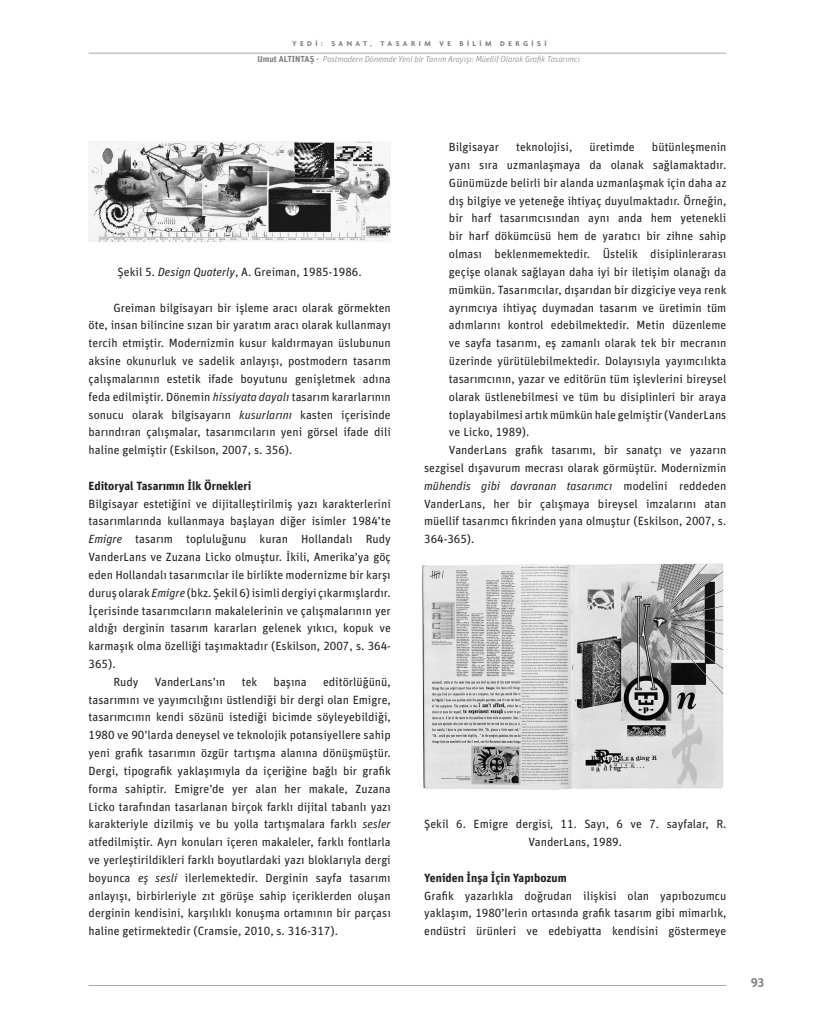
<style>
.page{position:relative;width:815px;height:1028px;background:#fff}
.page>*{position:absolute;margin:0;border:0;box-sizing:border-box;transform-origin:0 0}
.t1{font:700 12.5px "Sarre";color:#808285}
.t2{font:11.88px/17.8px "FF Unit Pro";color:#231f20;text-align:justify}
.t3{font:700 11.88px "FF Unit Pro";color:#231f20}
.t4{font:italic 300 8.75px "FF Unit Pro";color:#808285}
.t5{font:700 7.5px "Agenda";letter-spacing:.46em;color:#808285}
.s1{font-weight:700;font-style:normal}
.s2{font-style:italic}
</style>
<div class="page">
<hr style="left:89px;top:985px;width:637px;height:1px;background:#a8a9ad">
<hr style="left:89px;top:53px;width:637px;height:1px;background:#a8a9ad">
<img style="left:89px;top:142px;width:302px;height:99px">
<img style="left:422px;top:563px;width:302px;height:227px">
<p class="t5" style="left:292px;top:39px;width:256px">YEDİ: SANAT, TASARIM VE BİLİM DERGİSİ</p>
<p class="t4" style="left:257px;top:53px;width:324px"><span class="s1">Umut ALTINTAŞ ·</span> Postmodern Dönemde Yeni bir Tanım Arayışı: Müellif Olarak Grafik Tasarımcı</p>
<p class="t2" style="left:118px;top:262px;width:246px">Şekil 5. <span class="s2">Design Quaterly</span>, A. Greiman, 1985-1986.</p>
<p class="t2" style="left:89px;top:298px;width:304px;text-indent:25px">Greiman bilgisayarı bir işleme aracı olarak görmekten öte, insan bilincine sızan bir yaratım aracı olarak kullanmayı tercih etmiştir. Modernizmin kusur kaldırmayan üslubunun aksine okunurluk ve sadelik anlayışı, postmodern tasarım çalışmalarının estetik ifade boyutunu genişletmek adına feda edilmiştir. Dönemin <span class="s2">hissiyata dayalı</span> tasarım kararlarının sonucu olarak bilgisayarın <span class="s2">kusurlarını</span> kasten içerisinde barındıran çalışmalar, tasarımcıların yeni görsel ifade dili haline gelmiştir (Eskilson, 2007, s. 356).</p>
<p class="t3" style="left:89px;top:477px;width:164px">Editoryal Tasarımın İlk Örnekleri</p>
<p class="t2" style="left:89px;top:494px;width:304px">Bilgisayar estetiğini ve dijitalleştirilmiş yazı karakterlerini tasarımlarında kullanmaya başlayan diğer isimler 1984’te <span class="s2">Emigre</span> tasarım topluluğunu kuran Hollandalı Rudy VanderLans ve Zuzana Licko olmuştur. İkili, Amerika’ya göç eden Hollandalı tasarımcılar ile birlikte modernizme bir karşı duruş olarak <span class="s2">Emigre</span> (bkz. Şekil 6) isimli dergiyi çıkarmışlardır.<br>İçerisinde tasarımcıların makalelerinin ve çalışmalarının yer aldığı derginin tasarım kararları gelenek yıkıcı, kopuk ve karmaşık olma özelliği taşımaktadır (Eskilson, 2007, s. 364- 365).</p>
<p class="t2" style="left:113px;top:672px;width:27px">Rudy</p>
<p class="t2" style="left:155px;top:672px;width:72px">VanderLans’ın</p>
<p class="t2" style="left:242px;top:672px;width:17px">tek</p>
<p class="t2" style="left:274px;top:672px;width:35px">başına</p>
<p class="t2" style="left:89px;top:672px;width:304px;text-indent:234px">editörlüğünü, tasarımını ve yayımcılığını üstlendiği bir dergi olan Emigre, tasarımcının kendi sözünü istediği bicimde söyleyebildiği, 1980 ve 90’larda deneysel ve teknolojik potansiyellere sahip yeni grafik tasarımın özgür tartışma alanına dönüşmüştür.<br>Dergi, tipografik yaklaşımıyla da içeriğine bağlı bir grafik forma sahiptir. Emigre’de yer alan her makale, Zuzana Licko tarafından tasarlanan birçok farklı dijital tabanlı yazı karakteriyle dizilmiş ve bu yolla tartışmalara farklı <span class="s2">sesler </span>atfedilmiştir. Ayrı konuları içeren makaleler, farklı fontlarla ve yerleştirildikleri farklı boyutlardaki yazı bloklarıyla dergi boyunca <span class="s2">eş sesli</span> ilerlemektedir. Derginin sayfa tasarımı anlayışı, birbirleriyle zıt görüşe sahip içeriklerden oluşan derginin kendisini, karşılıklı konuşma ortamının bir parçası haline getirmektedir (Cramsie, 2010, s. 316-317).</p>
<p class="t2" style="left:449px;top:138px;width:279px;text-indent:203px">bütü nleşmenin yanı sıra uzmanlaşmaya da olanak sağlamaktadır.<br>Günümüzde belirli bir alanda uzmanlaşmak için daha az dış bilgiye ve yeteneğe ihtiyaç duyulmaktadır. Örneğin, bir harf tasarımcısından aynı anda hem yetenekli bir harf dökümcüsü hem de yaratıcı bir zihne sahip olması beklenmemektedir. Üstelik disiplinlerarası geçişe olanak sağlayan daha iyi bir iletişim olanağı da mümkün. Tasarımcılar, dışarıdan bir dizgiciye veya renk ayrımcıya ihtiyaç duymadan tasarım ve üretimin tüm adımlarını kontrol edebilmektedir. Metin düzenleme ve sayfa tasarımı, eş zamanlı olarak tek bir mecranın üzerinde yü rütü lebilmektedir. Dolayısıyla yayımcılıkta tasarımcının, yazar ve editörün tüm işlevlerini bireysel olarak üstlenebilmesi ve tüm bu disiplinleri bir araya toplayabilmesi artık mümkün hale gelmiştir (VanderLans ve Licko, 1989).</p>
<p class="t2" style="left:424px;top:440px;width:304px;text-indent:25px">VanderLans grafik tasarımı, bir sanatçı ve yazarın sezgisel dışavurum mecrası olarak görmüştü r. Modernizmin <span class="s2">mühendis gibi davranan tasarımcı</span> modelini reddeden VanderLans, her bir çalışmaya bireysel imzalarını atan müellif tasarımcı fikrinden yana olmuştur (Eskilson, 2007, s.<br>364-365).</p>
<p class="t2" style="left:449px;top:138px;width:51px">Bilgisayar</p>
<p class="t2" style="left:516px;top:138px;width:58px">teknolojisi,</p>
<p class="t2" style="left:590px;top:138px;width:47px">üretimde</p>
<p class="t2" style="left:424px;top:814px;width:304px;text-align:center">Şekil 6. Emigre dergisi<span class="s2">,</span> 11. Sayı, 6 ve 7. sayfalar, R.<br>VanderLans, 1989.</p>
<p class="t3" style="left:424px;top:869px;width:144px">Yeniden İnşa İçin Yapıbozum</p>
<p class="t2" style="left:424px;top:886px;width:304px">Grafik yazarlıkla doğrudan ilişkisi olan yapıbozumcu yaklaşım, 1980’lerin ortasında grafik tasarım gibi mimarlık, endüstri ürünleri ve edebiyatta kendisini göstermeye</p>
<p class="t1" style="left:751px;top:974px;width:15px">93</p>
</div>
